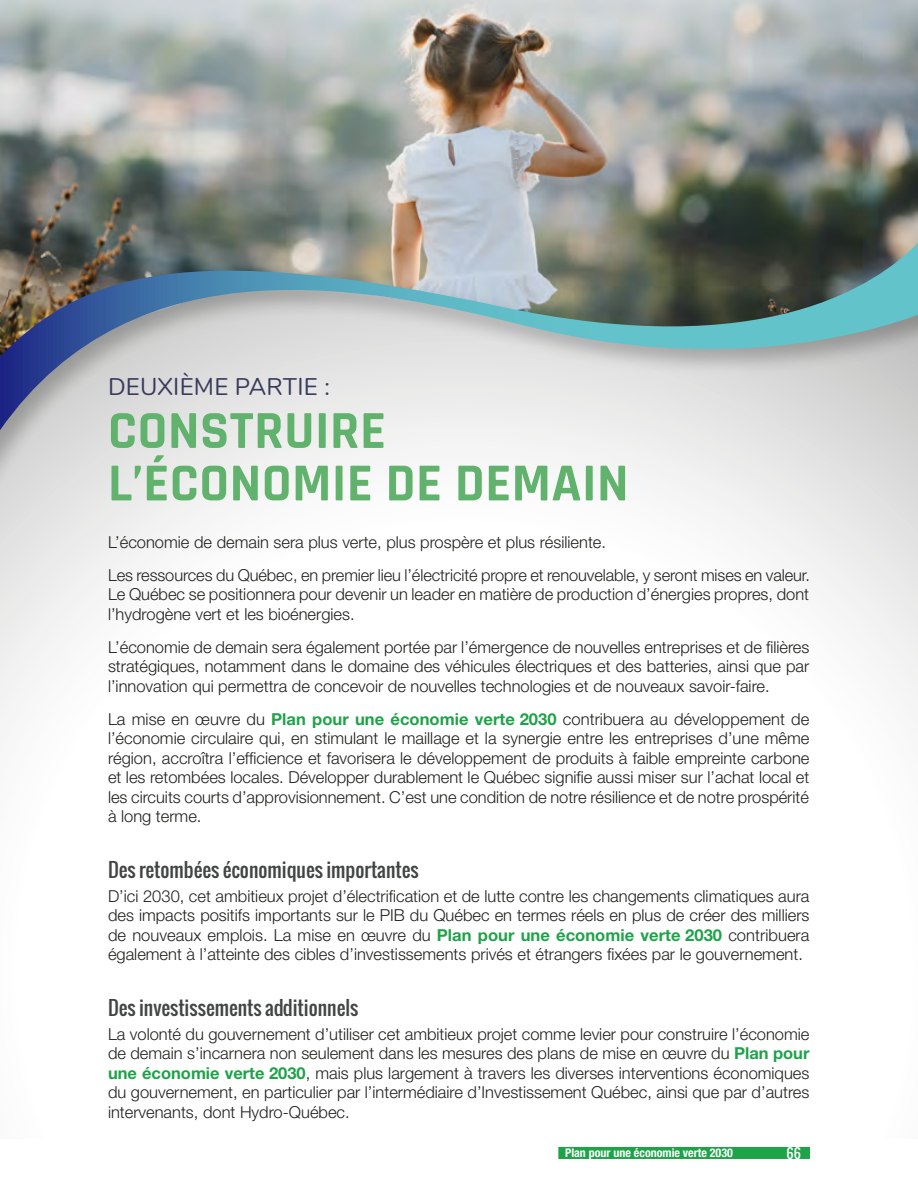
<style>
.page{position:relative;width:918px;height:1188px;background:#fff}
.page>*{position:absolute;margin:0;border:0;box-sizing:border-box;transform-origin:0 0}
.t1{font:700 54px/52.5px "Rajdhani";letter-spacing:.01em;color:#60b26d}
.t2{font:24px "Nunito";letter-spacing:.01em;color:#383a5b}
.t3{font:19.5px "Oswald";color:#414643}
.t4{font:300 16.5px/19.5px "Helvetica Neue";color:#20221d;text-align:justify}
.t5{font:13.5px "Oswald";color:#fff}
.t6{font:700 condensed 12px "Helvetica Neue";color:#fff}
.s1{font-family:"Helvetica Neue LT Std";font-weight:700;color:#1ea349}
</style>
<div class="page">
<div style="left:558px;top:1147px;width:252px;height:12px;background:#1ea349"></div>
<img style="left:0;top:0;width:918px;height:206px">
<svg style="left:0;top:509px;width:918px;height:215px"></svg>
<img style="left:0;top:206px;width:918px;height:303px">
<svg style="left:0;top:236px;width:918px;height:194px;background:#a1acae"></svg>
<h2 class="t2" style="left:108px;top:369px;width:223px">DEUXIÈME PARTIE :</h2>
<h2 class="t1" style="left:108px;top:406px;width:522px">CONSTRUIRE<br>L’ÉCONOMIE DE DEMAIN</h2>
<p class="t4" style="left:108px;top:532px;width:500px">L’économie de demain sera plus verte, plus prospère et plus résiliente.</p>
<p class="t4" style="left:108px;top:565px;width:704px">Les ressources du Québec, en premier lieu l’électricité propre et renouvelable, y seront mises en valeur.<br>Le Québec se positionnera pour devenir un leader en matière de production d’énergies propres, dont l’hydrogène vert et les bioénergies.</p>
<p class="t4" style="left:108px;top:637px;width:703px">L’économie de demain sera également portée par l’émergence de nouvelles entreprises et de filières stratégiques, notamment dans le domaine des véhicules électriques et des batteries, ainsi que par l’innovation qui permettra de concevoir de nouvelles technologies et de nouveaux savoir-faire.</p>
<p class="t4" style="left:108px;top:709px;width:703px">La mise en œuvre du <span class="s1">Plan pour une économie verte 2030</span> contribuera au développement de l’économie circulaire qui, en stimulant le maillage et la synergie entre les entreprises d’une même région, accroîtra l’efficience et favorisera le développement de produits à faible empreinte carbone et les retombées locales. Développer durablement le Québec signifie aussi miser sur l’achat local et les circuits courts d’approvisionnement. C’est une condition de notre résilience et de notre prospérité à long terme.</p>
<h4 class="t3" style="left:108px;top:854px;width:312px">Des retombées économiques importantes</h4>
<p class="t4" style="left:108px;top:886px;width:703px">D’ici 2030, cet ambitieux projet d’électrification et de lutte contre les changements climatiques aura des impacts positifs importants sur le PIB du Québec en termes réels en plus de créer des milliers de nouveaux emplois. La mise en œuvre du <span class="s1">Plan pour une économie verte 2030</span> contribuera également à l’atteinte des cibles d’investissements privés et étrangers fixées par le gouvernement.</p>
<h4 class="t3" style="left:108px;top:992px;width:252px">Des investissements additionnels</h4>
<p class="t4" style="left:108px;top:1024px;width:703px">La volonté du gouvernement d’utiliser cet ambitieux projet comme levier pour construire l’économie de demain s’incarnera non seulement dans les mesures des plans de mise en œuvre du <span class="s1">Plan pour une économie verte 2030</span>, mais plus largement à travers les diverses interventions économiques du gouvernement, en particulier par l’intermédiaire d’Investissement Québec, ainsi que par d’autres intervenants, dont Hydro-Québec.</p>
<p class="t6" style="left:565px;top:1146px;width:169px">Plan pour une économie verte 2030</p>
<p class="t5" style="left:787px;top:1143px;width:16px">66</p>
</div>
